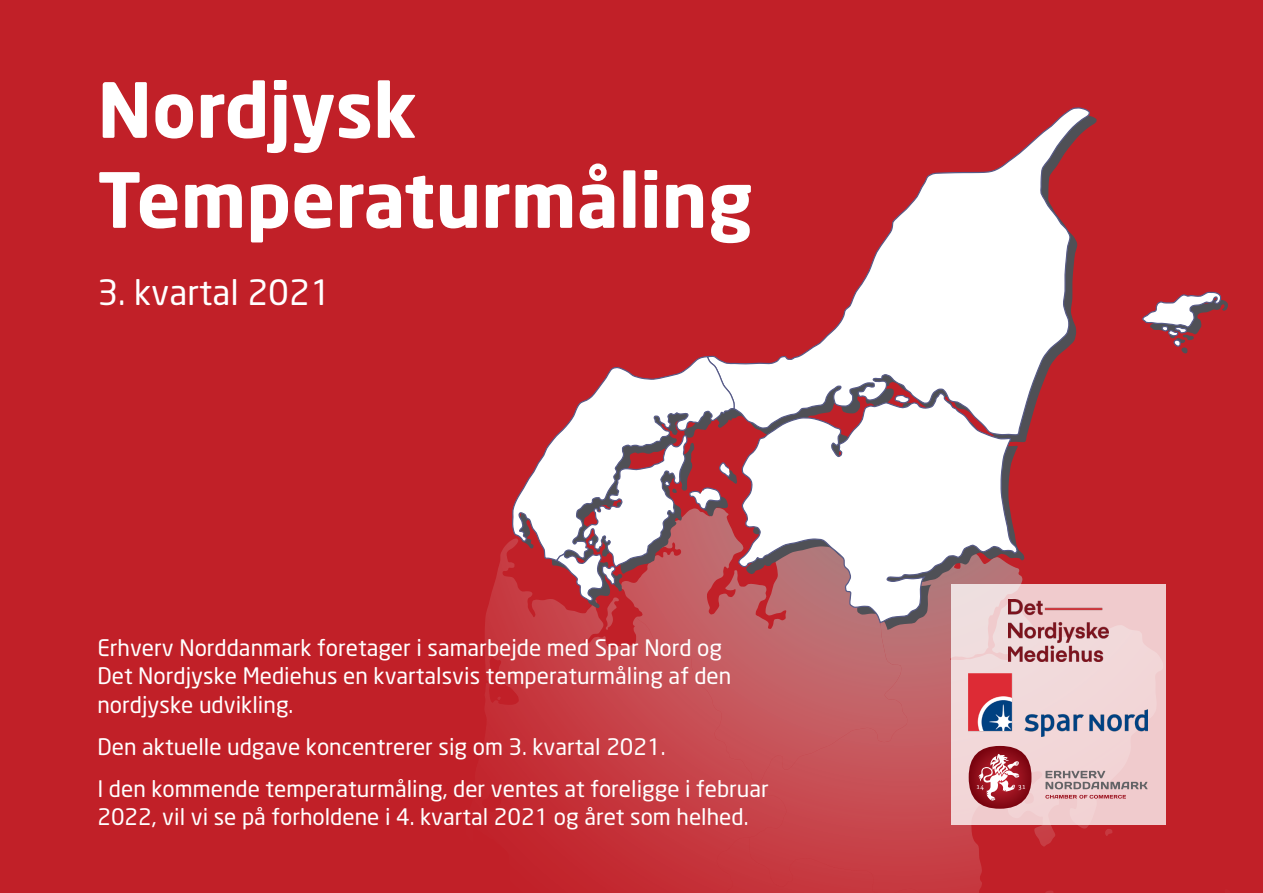
<style>
.page{position:relative;width:1263px;height:893px;background:#c12028}
.page>*{position:absolute;margin:0;border:0;box-sizing:border-box;transform-origin:0 0}
.t1{font:700 75px "Neo Sans Pro";color:#fff}
.t2{font:34.5px "Neo Sans TR";color:#fff}
.t3{font:22.5px/28.5px "Neo Sans TR";color:#fff}
</style>
<div class="page">
<svg style="left:1046px;top:891px;width:7px;height:2px"></svg>
<svg style="left:940px;top:630px;width:31px;height:220px;background:#c5565c"></svg>
<svg style="left:1105px;top:829px;width:7px;height:7px"></svg>
<svg style="left:1142px;top:291px;width:86px;height:62px"></svg>
<svg style="left:780px;top:107px;width:311px;height:329px"></svg>
<svg style="left:940px;top:392px;width:78px;height:232px;background:#dbc8cb"></svg>
<svg style="left:485px;top:357px;width:455px;height:536px"></svg>
<div style="left:951px;top:584px;width:214px;height:241px;background:#f0d4d6"></div>
<svg style="left:1045px;top:795px;width:81px;height:4px"></svg>
<svg style="left:1045px;top:771px;width:103px;height:18px"></svg>
<div style="left:969px;top:746px;width:62px;height:63px;background:#820813;border-radius:31px"></div>
<svg style="left:977px;top:754px;width:48px;height:47px"></svg>
<img style="left:969px;top:673px;width:179px;height:63px">
<img style="left:1008px;top:599px;width:100px;height:62px">
<p class="t1" style="left:97px;top:62px;width:321px">Nordjysk</p>
<p class="t1" style="left:97px;top:152px;width:657px">Temperaturmåling</p>
<p class="t2" style="left:97px;top:271px;width:235px">3. kvartal 2021</p>
<p class="t3" style="left:97px;top:633px;width:635px">Erhverv Norddanmark foretager i samarbejde med Spar Nord og<br>Det Nordjyske Mediehus en kvartalsvis temperaturmåling af den nordjyske udvikling.</p>
<p class="t3" style="left:97px;top:732px;width:570px">Den aktuelle udgave koncentrerer sig om 3. kvartal 2021.</p>
<p class="t3" style="left:97px;top:774px;width:673px">I den kommende temperaturmåling, der ventes at foreligge i februar<br>2022, vil vi se på forholdene i 4. kvartal 2021 og året som helhed.</p>
</div>
